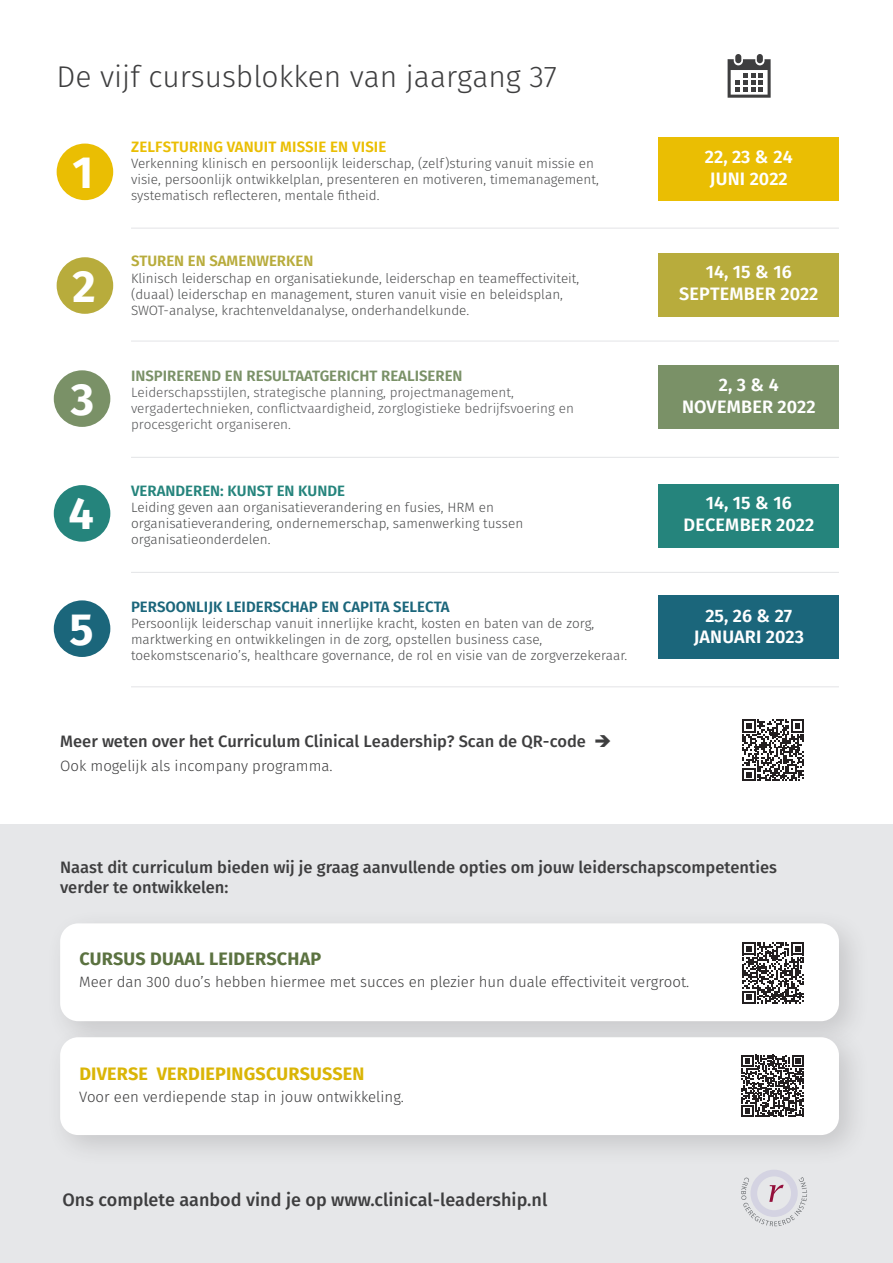
<style>
.page{position:relative;width:893px;height:1263px;background:#fff}
.page>*{position:absolute;margin:0;border:0;box-sizing:border-box;transform-origin:0 0}
.t1{font:700 45px "Fira Sans";color:#fff}
.t2{font:300 30px "Fira Sans";color:#3e3e3f}
.t3{font:600 18px "Fira Sans";color:#fff}
.t4{font:500 18px "Fira Sans";color:#3e3e3f}
.t5{font:700 18px "Fira Sans";letter-spacing:.01em;color:#dab506}
.t6{font:700 18px "Fira Sans";letter-spacing:.01em;color:#5b7240}
.t7{font:500 16.5px/19.8px "Fira Sans";color:#3e3e3f}
.t8{font:300 15px "Fira Sans";color:#3e3e3f}
.t9{font:600 15px "Fira Sans";color:#7a9167}
.t10{font:600 15px "Fira Sans";color:#1b667b}
.t11{font:600 15px "Fira Sans";letter-spacing:.01em;color:#eabe03}
.t12{font:600 15px "Fira Sans";color:#25847c}
.t13{font:600 15px "Fira Sans";color:#b8ac3c}
.t14{font:300 13.5px "Fira Sans";color:#4b4c4d}
.t15{font:300 13.5px "Fira Sans";color:#57585a}
</style>
<div class="page">
<div style="left:0;top:825px;width:893px;height:438px;background:#e6e7e9"></div>
<div style="left:45px;top:908px;width:826px;height:146px;background:#231f20;opacity:.16"></div>
<div style="left:60px;top:923px;width:779px;height:98px;background:#fff;border-radius:18px"></div>
<div style="left:45px;top:1022px;width:826px;height:145px;background:#dadbdd"></div>
<div style="left:60px;top:1037px;width:779px;height:98px;background:#fff;border-radius:18px"></div>
<div style="left:659px;top:137px;width:180px;height:64px;background:#eabe03"></div>
<div style="left:659px;top:484px;width:180px;height:64px;background:#25847c"></div>
<div style="left:57px;top:144px;width:56px;height:56px;background:#eabe03;border-radius:50%"></div>
<div style="left:757px;top:54px;width:6px;height:9px;background:#3e3e3f;border-radius:3px"></div>
<div style="left:735px;top:54px;width:6px;height:9px;background:#3e3e3f;border-radius:3px"></div>
<svg style="left:728px;top:59px;width:43px;height:39px"></svg>
<div style="left:57px;top:257px;width:56px;height:57px;background:#b8ac3c;border-radius:50%"></div>
<div style="left:659px;top:253px;width:180px;height:64px;background:#b8ac3c"></div>
<div style="left:54px;top:370px;width:56px;height:57px;background:#7a9167;border-radius:50%"></div>
<div style="left:659px;top:365px;width:180px;height:64px;background:#7a9167"></div>
<div style="left:54px;top:485px;width:56px;height:57px;background:#25847c;border-radius:50%"></div>
<div style="left:659px;top:595px;width:180px;height:64px;background:#1b667b"></div>
<div style="left:54px;top:600px;width:56px;height:57px;background:#1b667b;border-radius:50%"></div>
<svg style="left:742px;top:1055px;width:62px;height:62px"></svg>
<hr style="left:131px;top:228px;width:708px;height:1px;background:#e6e7e9">
<hr style="left:131px;top:340px;width:708px;height:2px;background:#e6e7e9">
<hr style="left:131px;top:457px;width:708px;height:1px;background:#e6e7e9">
<hr style="left:131px;top:572px;width:708px;height:1px;background:#e6e7e9">
<hr style="left:131px;top:686px;width:708px;height:1px;background:#e6e7e9">
<svg style="left:741px;top:1170px;width:66px;height:56px"></svg>
<svg style="left:742px;top:942px;width:62px;height:62px"></svg>
<svg style="left:742px;top:719px;width:62px;height:62px"></svg>
<p class="t2" style="left:57px;top:56px;width:502px">De vijf cursusblokken van jaargang 37</p>
<p class="t1" style="left:72px;top:141px;width:22px">1</p>
<p class="t11" style="left:131px;top:136px;width:257px">ZELFSTURING VANUIT MISSIE EN VISIE</p>
<p class="t14" style="left:131px;top:154px;width:464px">Verkenning klinisch en persoonlijk leiderschap, (zelf)sturing vanuit missie en</p>
<p class="t14" style="left:131px;top:170px;width:469px">visie, persoonlijk ontwikkelplan, presenteren en motiveren, timemanagement,</p>
<p class="t14" style="left:131px;top:186px;width:250px">systematisch reflecteren, mentale fitheid.</p>
<p class="t3" style="left:705px;top:144px;width:89px">22, 23 &amp; 24</p>
<p class="t3" style="left:710px;top:166px;width:79px">JUNI 2022</p>
<p class="t13" style="left:131px;top:251px;width:184px">STUREN EN SAMENWERKEN</p>
<p class="t14" style="left:131px;top:268px;width:450px">Klinisch leiderschap en organisatiekunde, leiderschap en teameffectiviteit,</p>
<p class="t14" style="left:131px;top:285px;width:433px">(duaal) leiderschap en management, sturen vanuit visie en beleidsplan,</p>
<p class="t14" style="left:131px;top:301px;width:340px">SWOT-analyse, krachtenveldanalyse, onderhandelkunde.</p>
<p class="t1" style="left:72px;top:254px;width:25px">2</p>
<p class="t3" style="left:706px;top:259px;width:87px">14, 15 &amp; 16</p>
<p class="t3" style="left:679px;top:281px;width:141px">SEPTEMBER 2022</p>
<p class="t1" style="left:74px;top:351px;width:25px">3</p>
<p class="t9" style="left:131px;top:365px;width:333px">INSPIREREND EN RESULTAATGERICHT REALISEREN</p>
<p class="t15" style="left:131px;top:382px;width:384px">Leiderschapsstijlen, strategische planning, projectmanagement,</p>
<p class="t15" style="left:131px;top:399px;width:444px">vergadertechnieken, conflictvaardigheid, zorglogistieke bedrijfsvoering en</p>
<p class="t15" style="left:131px;top:415px;width:161px">procesgericht organiseren.</p>
<p class="t1" style="left:71px;top:367px;width:25px">3</p>
<p class="t3" style="left:719px;top:372px;width:62px">2, 3 &amp; 4</p>
<p class="t3" style="left:682px;top:394px;width:135px">NOVEMBER 2022</p>
<p class="t1" style="left:69px;top:482px;width:27px">4</p>
<p class="t1" style="left:70px;top:597px;width:26px">5</p>
<p class="t12" style="left:131px;top:480px;width:216px">VERANDEREN: KUNST EN KUNDE</p>
<p class="t14" style="left:131px;top:498px;width:364px">Leiding geven aan organisatieverandering en fusies, HRM en</p>
<p class="t14" style="left:131px;top:514px;width:394px">organisatieverandering, ondernemerschap, samenwerking tussen</p>
<p class="t14" style="left:131px;top:530px;width:141px">organisatieonderdelen.</p>
<p class="t10" style="left:131px;top:596px;width:320px">PERSOONLIJK LEIDERSCHAP EN CAPITA SELECTA</p>
<p class="t14" style="left:131px;top:614px;width:465px">Persoonlijk leiderschap vanuit innerlijke kracht, kosten en baten van de zorg,</p>
<p class="t14" style="left:131px;top:630px;width:413px">marktwerking en ontwikkelingen in de zorg, opstellen business case,</p>
<p class="t14" style="left:131px;top:646px;width:498px">toekomstscenario’s, healthcare governance, de rol en visie van de zorgverzekeraar.</p>
<p class="t7" style="left:60px;top:731px;width:553px">Meer weten over het Curriculum Clinical Leadership? Scan de QR-code ➔</p>
<p class="t8" style="left:60px;top:755px;width:274px">Ook mogelijk als incompany programma.</p>
<p class="t3" style="left:706px;top:491px;width:87px">14, 15 &amp; 16</p>
<p class="t3" style="left:683px;top:512px;width:132px">DECEMBER 2022</p>
<p class="t3" style="left:705px;top:603px;width:88px">25, 26 &amp; 27</p>
<p class="t3" style="left:694px;top:624px;width:112px">JANUARI 2023</p>
<p class="t7" style="left:60px;top:858px;width:718px">Naast dit curriculum bieden wij je graag aanvullende opties om jouw leiderschapscompetenties verder te ontwikkelen:</p>
<p class="t6" style="left:79px;top:946px;width:243px">CURSUS DUAAL LEIDERSCHAP</p>
<p class="t8" style="left:79px;top:971px;width:611px">Meer dan 300 duo’s hebben hiermee met succes en plezier hun duale effectiviteit vergroot.</p>
<p class="t5" style="left:79px;top:1061px;width:287px">DIVERSE VERDIEPINGSCURSUSSEN</p>
<p class="t8" style="left:79px;top:1086px;width:326px">Voor een verdiepende stap in jouw ontwikkeling.</p>
<p class="t4" style="left:62px;top:1187px;width:486px">Ons complete aanbod vind je op www.clinical-leadership.nl</p>
</div>
